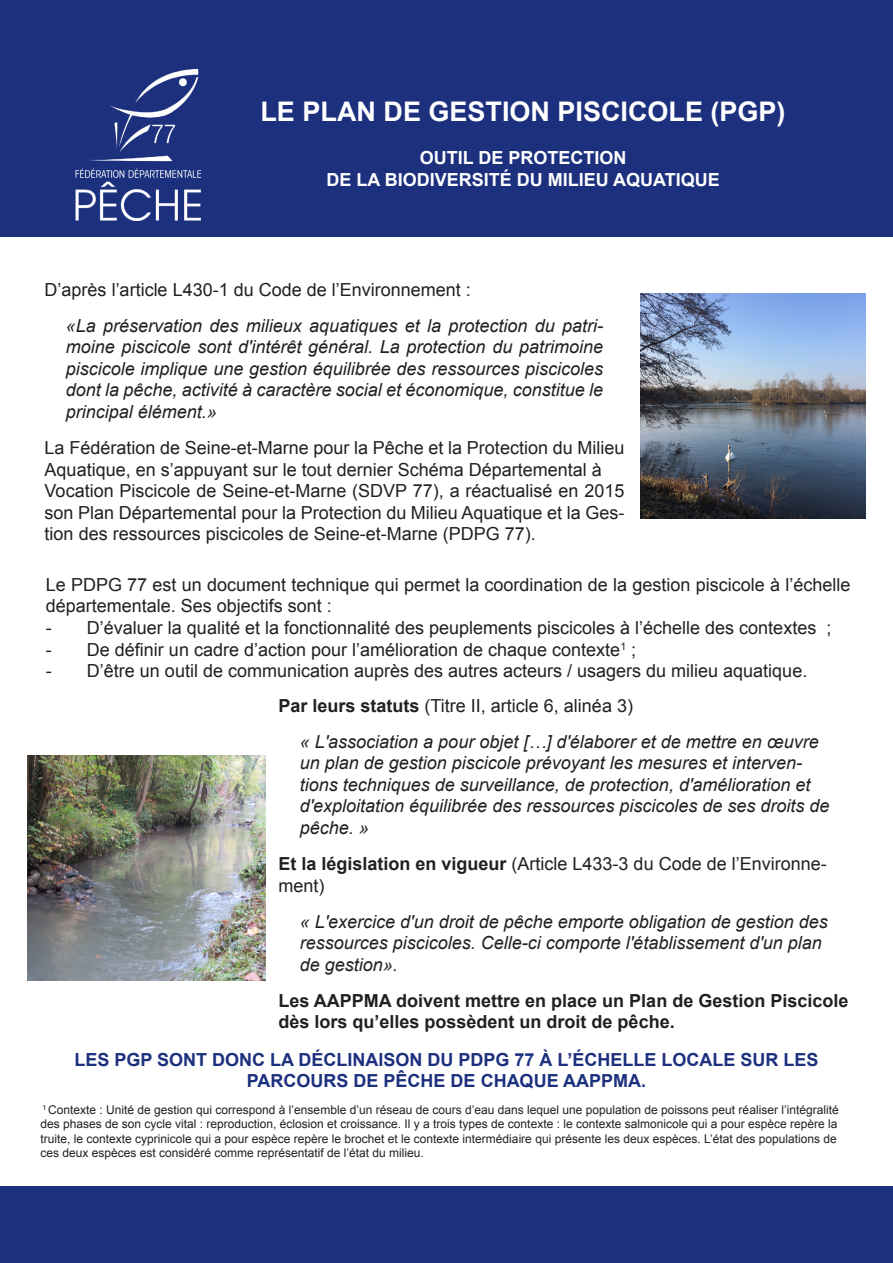
<style>
.page{position:relative;width:893px;height:1263px;background:#fff}
.page>*{position:absolute;margin:0;border:0;box-sizing:border-box;transform-origin:0 0}
.t1{font:700 27px "Arial";color:#fff}
.t2{font:18px/21.6px "Arial";color:#231f20}
.t3{font:italic 18px/21.6px "Arial";color:#231f20}
.t4{font:700 18px/21.6px "Arial";color:#231f20}
.t5{font:700 18px "Arial";color:#1c307e}
.t6{font:700 18px "Arial";color:#fff}
.t7{font:12px/14.4px "Arial";color:#231f20}
.s1{font-weight:700}
</style>
<div class="page">
<div style="left:0;top:0;width:893px;height:236px;background:#1c307e"></div>
<img style="left:75px;top:70px;width:127px;height:150px">
<div style="left:0;top:1186px;width:893px;height:77px;background:#1c307e"></div>
<img style="left:640px;top:293px;width:226px;height:226px">
<img style="left:28px;top:755px;width:238px;height:226px">
<p class="t1" style="left:260px;top:94px;width:527px">LE PLAN DE GESTION PISCICOLE (PGP)</p>
<p class="t6" style="left:420px;top:146px;width:208px">OUTIL DE PROTECTION</p>
<p class="t6" style="left:326px;top:168px;width:395px">DE LA BIODIVERSITÉ DU MILIEU AQUATIQUE</p>
<p class="t2" style="left:45px;top:279px;width:428px">D’après l’article L430-1 du Code de l’Environnement :</p>
<p class="t3" style="left:66px;top:315px;width:539px;text-align:justify">«La préservation des milieux aquatiques et la protection du patri&shy;moine piscicole sont d'intérêt général. La protection du patrimoine piscicole implique une gestion équilibrée des ressources piscicoles dont la pêche, activité à caractère social et économique, constitue le principal élément.»</p>
<p class="t2" style="left:45px;top:437px;width:581px">La Fédération de Seine-et-Marne pour la Pêche et la Protection du Milieu<br>Aquatique, en s’appuyant sur le tout dernier Schéma Départemental à</p>
<p class="t2" style="left:45px;top:480px;width:581px;text-align:justify">Vocation Piscicole de Seine-et-Marne (SDVP 77), a réactualisé en 2015 son Plan Départemental pour la Protection du Milieu Aquatique et la Ges&shy;tion des ressources piscicoles de Seine-et-Marne (PDPG 77).</p>
<p class="t2" style="left:46px;top:574px;width:806px">Le PDPG 77 est un document technique qui permet la coordination de la gestion piscicole à l’échelle départementale. Ses objectifs sont :</p>
<p class="t2" style="left:46px;top:617px;width:787px">- D’évaluer la qualité et la fonctionnalité des peuplements piscicoles à l’échelle des contextes ;</p>
<p class="t2" style="left:46px;top:639px;width:592px">- De définir un cadre d’action pour l’amélioration de chaque contexte<sup>1</sup> ;</p>
<p class="t2" style="left:46px;top:660px;width:763px">- D’être un outil de communication auprès des autres acteurs / usagers du milieu aquatique.</p>
<p class="t2" style="left:279px;top:695px;width:356px"><span class="s1">Par leurs statuts</span> (Titre II, article 6, alinéa 3)</p>
<p class="t3" style="left:300px;top:731px;width:531px">« L'association a pour objet […] d'élaborer et de mettre en œuvre un plan de gestion piscicole prévoyant les mesures et interven&shy;tions techniques de surveillance, de protection, d'amélioration et d'exploitation équilibrée des ressources piscicoles de ses droits de pêche. »</p>
<p class="t2" style="left:279px;top:853px;width:550px"><span class="s1">Et la législation en vigueur</span> (Article L433-3 du Code de l’Environne&shy;ment)</p>
<p class="t3" style="left:300px;top:911px;width:530px">« L'exercice d'un droit de pêche emporte obligation de gestion des ressources piscicoles. Celle-ci comporte l'établissement d'un plan de gestion».</p>
<p class="t4" style="left:279px;top:990px;width:571px">Les AAPPMA doivent mettre en place un Plan de Gestion Piscicole dès lors qu’elles possèdent un droit de pêche.</p>
<p class="t5" style="left:74px;top:1047px;width:746px">LES PGP SONT DONC LA DÉCLINAISON DU PDPG 77 À L’ÉCHELLE LOCALE SUR LES</p>
<p class="t5" style="left:247px;top:1069px;width:401px">PARCOURS DE PÊCHE DE CHAQUE AAPPMA.</p>
<p class="t7" style="left:40px;top:1103px;width:800px"><sup>1</sup> Contexte : Unité de gestion qui correspond à l’ensemble d’un réseau de cours d’eau dans lequel une population de poissons peut réaliser l’intégralité des phases de son cycle vital : reproduction, éclosion et croissance. Il y a trois types de contexte : le contexte salmonicole qui a pour espèce repère la truite, le contexte cyprinicole qui a pour espèce repère le brochet et le contexte intermédiaire qui présente les deux espèces. L’état des populations de ces deux espèces est considéré comme représentatif de l’état du milieu.</p>
</div>
